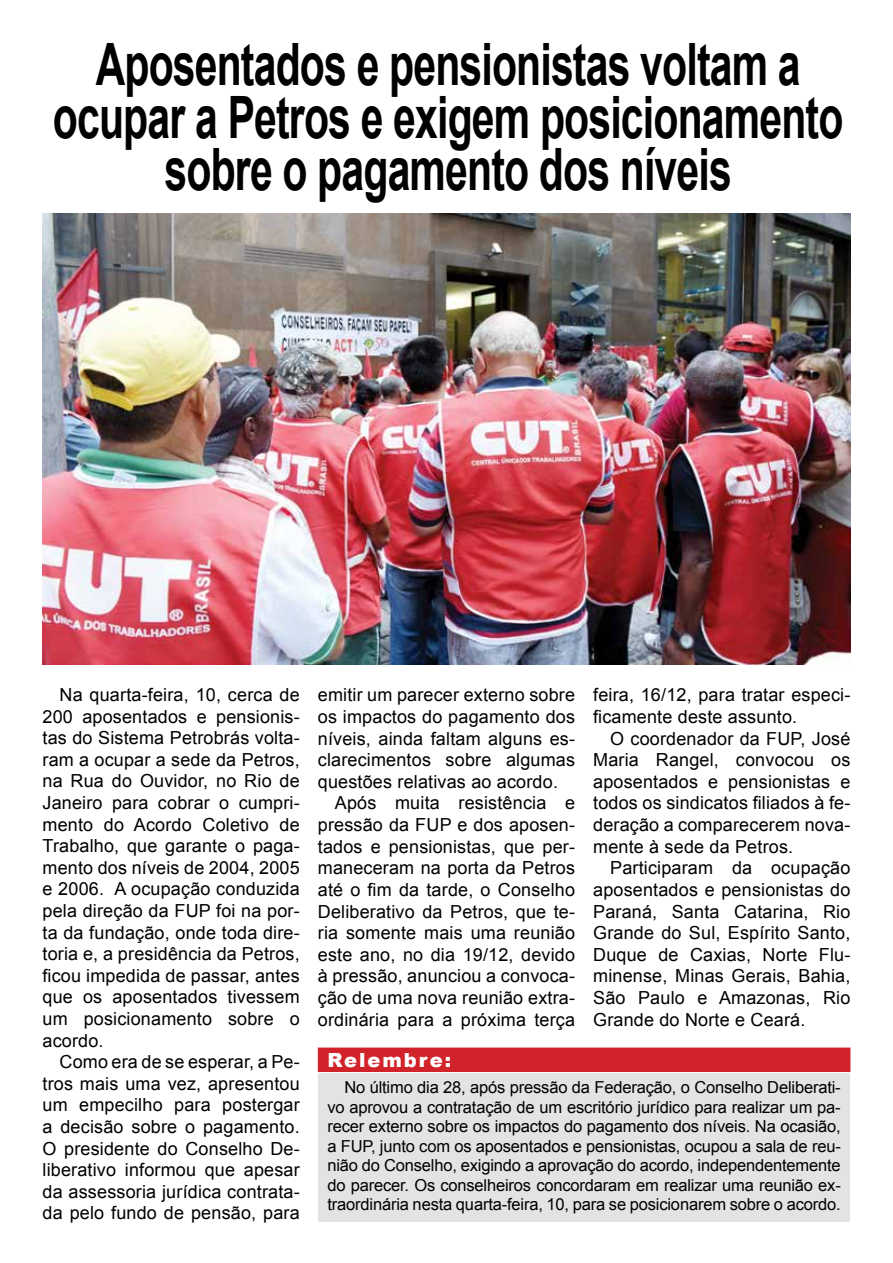
<style>
.page{position:relative;width:893px;height:1263px;background:#fff}
.page>*{position:absolute;margin:0;border:0;box-sizing:border-box;transform-origin:0 0}
.t1{font:700 58.5px/52.5px "Arial";letter-spacing:-.02em;color:#000;text-align:center;scale:.7 1}
.t2{font:900 19.5px "Arial";letter-spacing:.1em;color:#fff}
.t3{font:18px/21.6px "Arial";letter-spacing:.01em;color:#000;text-align:justify}
.t4{font:16.5px/19.5px "Arial";letter-spacing:-.01em;color:#000;text-align:justify}
</style>
<div class="page">
<div style="left:319px;top:1073px;width:531px;height:149px;background:#e2e3e4"></div>
<div style="left:318px;top:1047px;width:532px;height:25px;background:#d2232a;border:2px solid #d2232a"></div>
<img style="left:43px;top:214px;width:807px;height:451px">
<h1 class="t1" style="left:53px;top:40px;width:1131px">Aposentados e pensionistas voltam a ocupar a Petros e exigem posicionamento sobre o pagamento dos níveis</h1>
<p class="t3" style="left:43px;top:684px;width:259px;text-indent:17px">Na quarta-feira, 10, cerca de 200 aposentados e pensionis&shy;tas do Sistema Petrobrás volta&shy;ram a ocupar a sede da Petros, na Rua do Ouvidor, no Rio de Janeiro para cobrar o cumpri&shy;mento do Acordo Coletivo de Trabalho, que garante o paga&shy;mento dos níveis de 2004, 2005 e 2006. A ocupação conduzida pela direção da FUP foi na por&shy;ta da fundação, onde toda dire&shy;toria e, a presidência da Petros, ficou impedida de passar, antes que os aposentados tivessem um posicionamento sobre o acordo.</p>
<p class="t3" style="left:43px;top:1051px;width:259px;text-indent:17px">Como era de se esperar, a Pe&shy;tros mais uma vez, apresentou um empecilho para postergar a decisão sobre o pagamento.<br>O presidente do Conselho De&shy;liberativo informou que apesar da assessoria jurídica contrata&shy;da pelo fundo de pensão, para</p>
<p class="t3" style="left:318px;top:684px;width:259px">emitir um parecer externo sobre</p>
<p class="t3" style="left:318px;top:706px;width:259px">os impactos do pagamento dos</p>
<p class="t3" style="left:318px;top:728px;width:259px">níveis, ainda faltam alguns es-</p>
<p class="t3" style="left:318px;top:749px;width:259px">clarecimentos sobre algumas</p>
<p class="t3" style="left:318px;top:771px;width:242px">questões relativas ao acordo.</p>
<p class="t3" style="left:335px;top:792px;width:242px">Após muita resistência e</p>
<p class="t3" style="left:318px;top:814px;width:259px">pressão da FUP e dos aposen-</p>
<p class="t3" style="left:318px;top:836px;width:259px">tados e pensionistas, que per-</p>
<p class="t3" style="left:318px;top:857px;width:259px">maneceram na porta da Petros</p>
<p class="t3" style="left:318px;top:879px;width:259px">até o fim da tarde, o Conselho</p>
<p class="t3" style="left:318px;top:900px;width:259px">Deliberativo da Petros, que te-</p>
<p class="t3" style="left:318px;top:922px;width:259px">ria somente mais uma reunião</p>
<p class="t3" style="left:318px;top:944px;width:259px">este ano, no dia 19/12, devido</p>
<p class="t3" style="left:318px;top:965px;width:259px">à pressão, anunciou a convoca-</p>
<p class="t3" style="left:318px;top:987px;width:259px">ção de uma nova reunião extra-</p>
<p class="t3" style="left:318px;top:1008px;width:259px">ordinária para a próxima terça</p>
<p class="t2" style="left:327px;top:1045px;width:125px">Relembre:</p>
<p class="t3" style="left:593px;top:684px;width:259px">feira, 16/12, para tratar especi&shy;ficamente deste assunto.</p>
<p class="t3" style="left:593px;top:728px;width:259px;text-indent:17px">O coordenador da FUP, José Maria Rangel, convocou os aposentados e pensionistas e todos os sindicatos filiados à fe&shy;deração a comparecerem nova&shy;mente à sede da Petros.</p>
<p class="t3" style="left:593px;top:857px;width:259px;text-indent:17px">Participaram da ocupação aposentados e pensionistas do Paraná, Santa Catarina, Rio Grande do Sul, Espírito Santo, Duque de Caxias, Norte Flu&shy;minense, Minas Gerais, Bahia, São Paulo e Amazonas, Rio Grande do Norte e Ceará.</p>
<p class="t4" style="left:327px;top:1078px;width:515px;text-indent:17px">No último dia 28, após pressão da Federação, o Conselho Deliberati&shy;vo aprovou a contratação de um escritório jurídico para realizar um pa&shy;recer externo sobre os impactos do pagamento dos níveis. Na ocasião, a FUP, junto com os aposentados e pensionistas, ocupou a sala de reu&shy;nião do Conselho, exigindo a aprovação do acordo, independentemente do parecer. Os conselheiros concordaram em realizar uma reunião ex&shy;traordinária nesta quarta-feira, 10, para se posicionarem sobre o acordo.</p>
</div>
